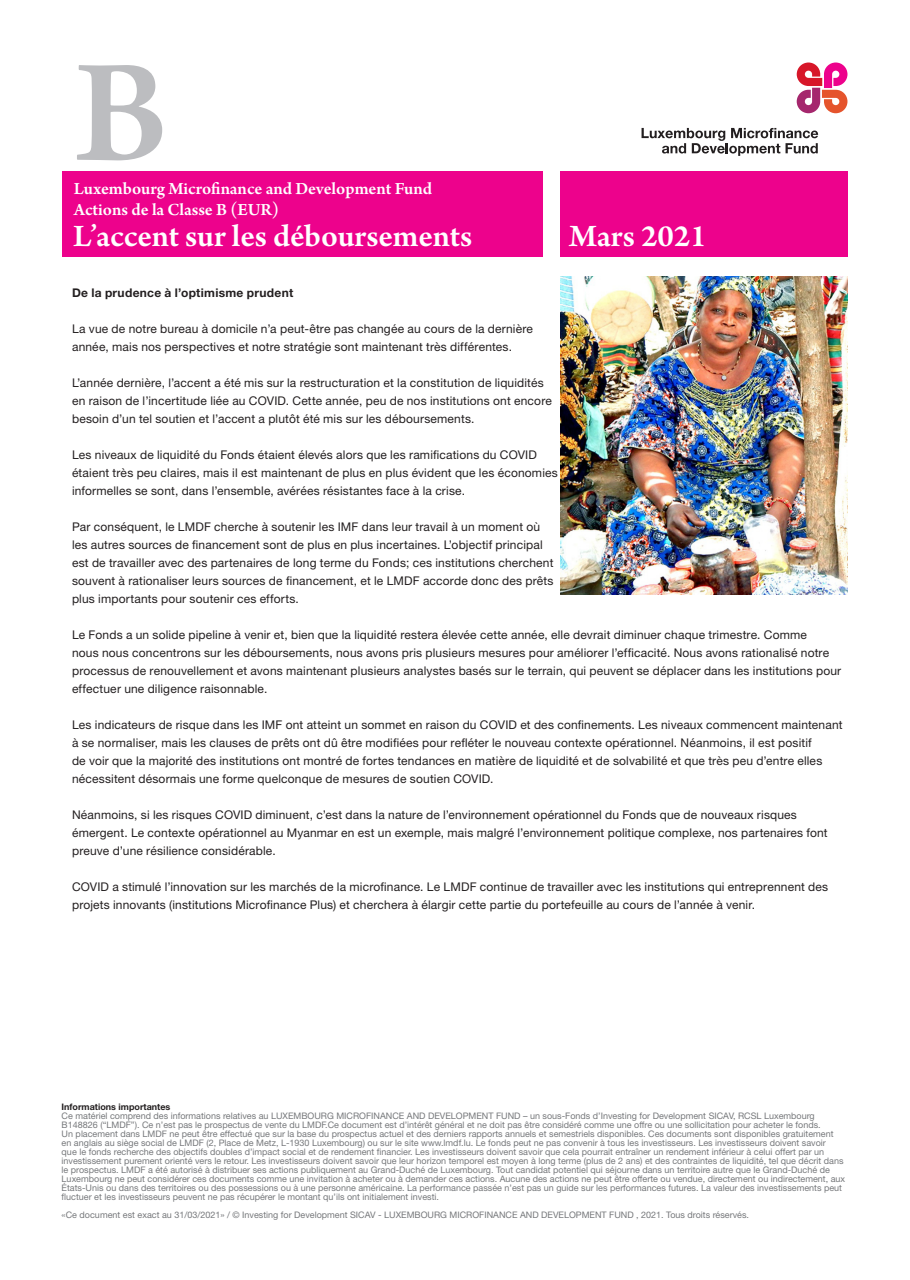
<style>
.page{position:relative;width:910px;height:1280px;background:#fff}
.page>*{position:absolute;margin:0;border:0;box-sizing:border-box;transform-origin:0 0}
.t1{font:600 154.5px "Arno Pro";color:#bcbdc0}
.t2{font:600 33px "Arno Pro";letter-spacing:-.005em;color:#fff}
.t3{font:600 18px "Arno Pro";letter-spacing:-.005em;color:#fff}
.Body{font:12px/18px "Helvetica Neue LT Std";letter-spacing:.015em;color:#231f20}
.Body-2{font:700 12px "Helvetica Neue LT Std";letter-spacing:.025em;color:#231f20}
.t4{font:9px/9px "Helvetica Neue LT Std";color:#76787b}
.t5{font:700 9px "Helvetica Neue LT Std";color:#231f20}
</style>
<div class="page">
<div style="left:560px;top:171px;width:287px;height:86px;background:#ed028c"></div>
<div style="left:63px;top:171px;width:480px;height:86px;background:#ed028c"></div>
<svg style="left:797px;top:63px;width:50px;height:50px"></svg>
<svg style="left:642px;top:128px;width:176px;height:28px"></svg>
<img style="left:560px;top:276px;width:287px;height:318px">
<p class="t1" style="left:74px;top:24px;width:96px">B</p>
<p class="t3" style="left:74px;top:178px;width:360px">Luxembourg Microfinance and Development Fund</p>
<p class="t3" style="left:74px;top:199px;width:207px">Actions de la Classe B (EUR)</p>
<p class="t2" style="left:73px;top:217px;width:401px">L’accent sur les déboursements</p>
<p class="t2" style="left:569px;top:217px;width:139px">Mars 2021</p>
<p class="Body-2" style="left:72px;top:285px;width:223px">De la prudence à l’optimisme prudent</p>
<p class="Body" style="left:72px;top:319px;width:462px">La vue de notre bureau à domicile n’a peut-être pas changée au cours de la dernière année, mais nos perspectives et notre stratégie sont maintenant très différentes.</p>
<p class="Body" style="left:72px;top:373px;width:481px">L’année dernière, l’accent a été mis sur la restructuration et la constitution de liquidités en raison de l’incertitude liée au COVID. Cette année, peu de nos institutions ont encore besoin d’un tel soutien et l’accent a plutôt été mis sur les déboursements.</p>
<p class="Body" style="left:72px;top:445px;width:487px">Les niveaux de liquidité du Fonds étaient élevés alors que les ramifications du COVID étaient très peu claires, mais il est maintenant de plus en plus évident que les économies informelles se sont, dans l’ensemble, avérées résistantes face à la crise.</p>
<p class="Body" style="left:72px;top:517px;width:483px">Par conséquent, le LMDF cherche à soutenir les IMF dans leur travail à un moment où les autres sources de financement sont de plus en plus incertaines. L’objectif principal est de travailler avec des partenaires de long terme du Fonds; ces institutions cherchent souvent à rationaliser leurs sources de financement, et le LMDF accorde donc des prêts plus importants pour soutenir ces efforts.</p>
<p class="Body" style="left:72px;top:625px;width:771px">Le Fonds a un solide pipeline à venir et, bien que la liquidité restera élevée cette année, elle devrait diminuer chaque trimestre. Comme<br>nous nous concentrons sur les déboursements, nous avons pris plusieurs mesures pour améliorer l’efficacité. Nous avons rationalisé notre processus de renouvellement et avons maintenant plusieurs analystes basés sur le terrain, qui peuvent se déplacer dans les institutions pour effectuer une diligence raisonnable.</p>
<p class="Body" style="left:72px;top:715px;width:772px">Les indicateurs de risque dans les IMF ont atteint un sommet en raison du COVID et des confinements. Les niveaux commencent maintenant à se normaliser, mais les clauses de prêts ont dû être modifiées pour refléter le nouveau contexte opérationnel. Néanmoins, il est positif<br>de voir que la majorité des institutions ont montré de fortes tendances en matière de liquidité et de solvabilité et que très peu d’entre elles nécessitent désormais une forme quelconque de mesures de soutien COVID.</p>
<p class="Body" style="left:72px;top:805px;width:757px">Néanmoins, si les risques COVID diminuent, c’est dans la nature de l’environnement opérationnel du Fonds que de nouveaux risques émergent. Le contexte opérationnel au Myanmar en est un exemple, mais malgré l’environnement politique complexe, nos partenaires font preuve d’une résilience considérable.</p>
<p class="Body" style="left:72px;top:877px;width:758px">COVID a stimulé l’innovation sur les marchés de la microfinance. Le LMDF continue de travailler avec les institutions qui entreprennent des projets innovants (institutions Microfinance Plus) et cherchera à élargir cette partie du portefeuille au cours de l’année à venir.</p>
<p class="t5" style="left:62px;top:1101px;width:110px">Informations importantes</p>
<p class="t4" style="left:62px;top:1111px;width:785px">Ce matériel comprend des informations relatives au LUXEMBOURG MICROFINANCE AND DEVELOPMENT FUND – un sous-Fonds d’Investing for Development SICAV, RCSL Luxembourg B148826 (“LMDF”). Ce n’est pas le prospectus de vente du LMDF.Ce document est d’intérêt général et ne doit pas être considéré comme une offre ou une sollicitation pour acheter le fonds.<br>Un placement dans LMDF ne peut être effectué que sur la base du prospectus actuel et des derniers rapports annuels et semestriels disponibles. Ces documents sont disponibles gratuitement en anglais au siège social de LMDF (2, Place de Metz, L-1930 Luxembourg) ou sur le site www.lmdf.lu. Le fonds peut ne pas convenir à tous les investisseurs. Les investisseurs doivent savoir<br>que le fonds recherche des objectifs doubles d’impact social et de rendement financier. Les investisseurs doivent savoir que cela pourrait entraîner un rendement inférieur à celui offert par un investissement purement orienté vers le retour. Les investisseurs doivent savoir que leur horizon temporel est moyen à long terme (plus de 2 ans) et des contraintes de liquidité, tel que décrit dans le prospectus. LMDF a été autorisé à distribuer ses actions publiquement au Grand-Duché de Luxembourg. Tout candidat potentiel qui séjourne dans un territoire autre que le Grand-Duché de Luxembourg ne peut considérer ces documents comme une invitation à acheter ou à demander ces actions. Aucune des actions ne peut être offerte ou vendue, directement ou indirectement, aux États-Unis ou dans des territoires ou des possessions ou à une personne américaine. La performance passée n’est pas un guide sur les performances futures. La valeur des investissements peut fluctuer et les investisseurs peuvent ne pas récupérer le montant qu’ils ont initialement investi.</p>
<p class="t4" style="left:62px;top:1210px;width:689px">«Ce document est exact au 31/03/2021» / © Investing for Development SICAV - LUXEMBOURG MICROFINANCE AND DEVELOPMENT FUND , 2021. Tous droits réservés.</p>
</div>
